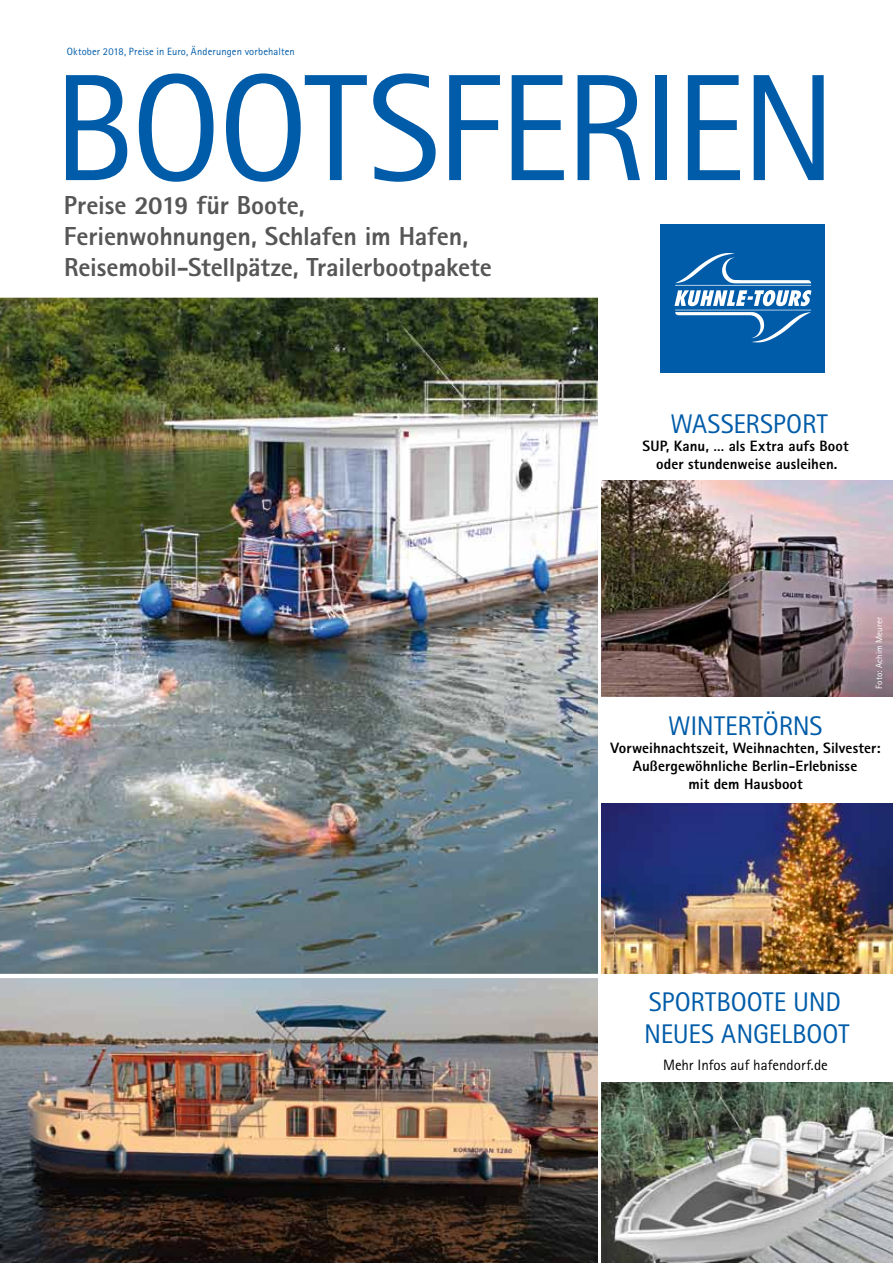
<style>
.page{position:relative;width:893px;height:1263px;background:#fff}
.page>*{position:absolute;margin:0;border:0;box-sizing:border-box;transform-origin:0 0}
.t1{font:152.1px "Rotis Sans Serif Pro";letter-spacing:-.025em;color:#005ca9}
.t2{font:27px/32.4px "Rotis Sans Serif Pro";letter-spacing:-.01em;color:#005ca9}
.t3{font:800 26.1px/31.3px "Rotis Sans Serif Pro";letter-spacing:-.005em;color:#565656}
.t4{font:800 15px/18px "Rotis Sans Serif Pro";letter-spacing:.005em;color:#000;text-align:center}
.t5{font:15px "Rotis Sans Serif Pro";color:#000}
.t6{font:10.5px "Rotis Sans Serif Pro";letter-spacing:.015em;color:#005ca9}
.t7{font:9px "Rotis Sans Serif Pro";letter-spacing:.02em;color:#fff}
</style>
<div class="page">
<img style="left:601px;top:804px;width:292px;height:170px">
<img style="left:0;top:298px;width:598px;height:965px">
<hr style="left:0;top:974px;width:600px;height:4px;background:#fff">
<div style="left:660px;top:224px;width:164px;height:149px;background:#005ca9"></div>
<svg style="left:676px;top:253px;width:135px;height:30px"></svg>
<hr style="left:675px;top:285px;width:136px;height:1px;background:#fff">
<svg style="left:674px;top:290px;width:137px;height:52px"></svg>
<img style="left:601px;top:1082px;width:292px;height:181px">
<img style="left:601px;top:480px;width:292px;height:217px">
<p class="t6" style="left:67px;top:46px;width:229px">Oktober 2018, Preise in Euro, Änderungen vorbehalten</p>
<h1 class="t1" style="left:53px;top:39px;width:759px">BOOTSFERI EN</h1>
<h3 class="t3" style="left:64px;top:189px;width:430px">Preise 2019 für Boote,<br>Ferienwohnungen, Schlafen im Hafen,<br>Reisemobil-Stellpätze, Trailerbootpakete</h3>
<h2 class="t2" style="left:670px;top:408px;width:159px">WASSERSPORT</h2>
<p class="t4" style="left:642px;top:437px;width:208px">SUP, Kanu, … als Extra aufs Boot oder stundenweise ausleihen.</p>
<p class="t7" style="left:874px;top:689px;width:73px;rotate:-90deg">Foto: Achim Meurer</p>
<h2 class="t2" style="left:668px;top:710px;width:60px">Wintert</h2>
<h2 class="t2" style="left:763px;top:710px;width:58px">örns</h2>
<p class="t4" style="left:610px;top:739px;width:272px">Vorweihnachtszeit, Weihnachten, Silvester:<br>Außergewöhnliche Berlin-Erlebnisse<br>mit dem Hausboot</p>
<h2 class="t2" style="left:649px;top:985px;width:28px">Sportboote</h2>
<h2 class="t2" style="left:644px;top:985px;width:207px;text-indent:149px">und<br>NEUES ANG ELBOOT</h2>
<p class="t5" style="left:663px;top:1056px;width:166px">Mehr I nfos auf hafendorf.de</p>
</div>
